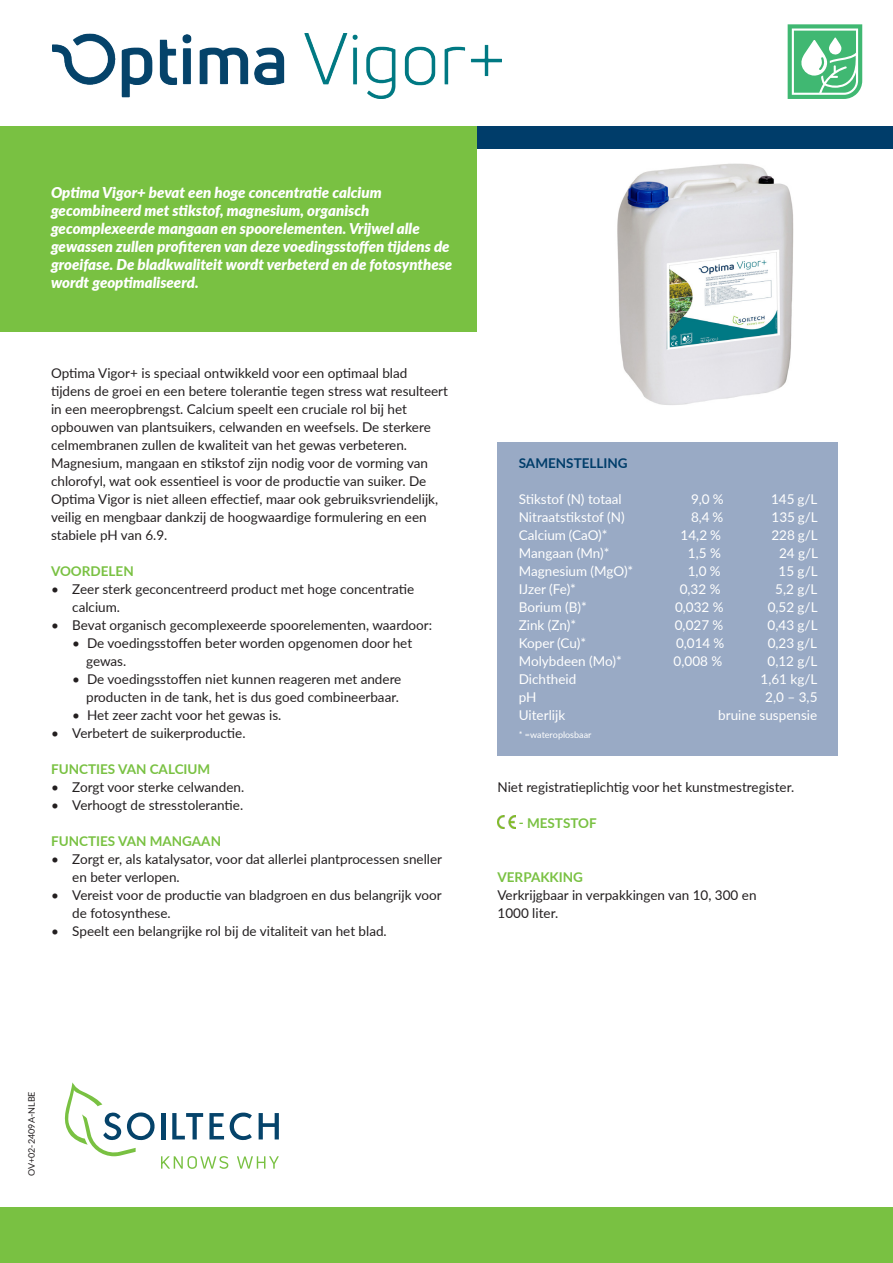
<style>
.page{position:relative;width:893px;height:1263px;background:#fff}
.page>*{position:absolute;margin:0;border:0;box-sizing:border-box;transform-origin:0 0}
.t1{font:italic 900 15px/18px "Lato";color:#fff}
.t2{font:13.5px/18px "Lato";color:#231f20}
.t3{font:13.5px "Lato";color:#fff}
.t4{font:700 13.5px "Lato";color:#79c142}
.t5{font:700 13.5px "Lato";color:#003d6a}
.t6{font:9px "Lato";color:#231f20}
.t7{font:9px "Lato";color:#fff}
</style>
<div class="page">
<div style="left:497px;top:443px;width:341px;height:313px;background:#99aac5"></div>
<div style="left:0;top:126px;width:893px;height:23px;background:#003d6a"></div>
<div style="left:0;top:1208px;width:893px;height:55px;background:#79c142"></div>
<img style="left:497px;top:815px;width:18px;height:13px">
<div style="left:0;top:149px;width:476px;height:183px;background:#79c142"></div>
<div style="left:0;top:126px;width:476px;height:23px;background:#79c142"></div>
<img style="left:617px;top:163px;width:177px;height:242px">
<svg style="left:64px;top:1082px;width:215px;height:87px"></svg>
<img style="left:52px;top:33px;width:450px;height:66px">
<svg style="left:787px;top:24px;width:76px;height:75px"></svg>
<p class="t1" style="left:51px;top:183px;width:403px">Optima Vigor+ bevat een hoge concentratie calcium gecombineerd met stikstof, magnesium, organisch gecomplexeerde mangaan en spoorelementen. Vrijwel alle gewassen zullen profiteren van deze voedingsstoffen tijdens de groeifase. De bladkwaliteit wordt verbeterd en de fotosynthese wordt geoptimaliseerd.</p>
<p class="t2" style="left:51px;top:364px;width:358px">Optima Vigor+ is speciaal ontwikkeld voor een optimaal blad</p>
<p class="t2" style="left:51px;top:382px;width:398px">tijdens de groei en een betere tolerantie tegen stress wat resulteert in een meeropbrengst. Calcium speelt een cruciale rol bij het opbouwen van plantsuikers, celwanden en weefsels. De sterkere celmembranen zullen de kwaliteit van het gewas verbeteren.<br>Magnesium, mangaan en stikstof zijn nodig voor de vorming van chlorofyl, wat ook essentieel is voor de productie van suiker. De Optima Vigor is niet alleen effectief, maar ook gebruiksvriendelijk, veilig en mengbaar dankzij de hoogwaardige formulering en een stabiele pH van 6.9.</p>
<p class="t4" style="left:51px;top:561px;width:84px">VOORDELEN</p>
<p class="t2" style="left:72px;top:580px;width:343px;text-indent:-21px">• Zeer sterk geconcentreerd product met hoge concentratie calcium.</p>
<p class="t2" style="left:51px;top:616px;width:383px">• Bevat organisch gecomplexeerde spoorelementen, waardoor:</p>
<p class="t2" style="left:86px;top:634px;width:328px;text-indent:-14px">• De voedingsstoffen beter worden opgenomen door het gewas.</p>
<p class="t2" style="left:72px;top:670px;width:331px;text-align:right">• De voedingsstoffen niet kunnen reageren met andere producten in de tank, het is dus goed combineerbaar.</p>
<p class="t2" style="left:72px;top:706px;width:211px">• Het zeer zacht voor het gewas is.</p>
<p class="t2" style="left:51px;top:724px;width:196px">• Verbetert de suikerproductie.</p>
<p class="t4" style="left:51px;top:759px;width:161px">FUNCTIES VAN CALCIUM</p>
<p class="t2" style="left:51px;top:778px;width:195px">• Zorgt voor sterke celwanden.</p>
<p class="t2" style="left:51px;top:796px;width:194px">• Verhoogt de stresstolerantie.</p>
<p class="t4" style="left:51px;top:831px;width:172px">FUNCTIES VAN MANGAAN</p>
<p class="t2" style="left:72px;top:850px;width:371px;text-indent:-21px">• Zorgt er, als katalysator, voor dat allerlei plantprocessen sneller en beter verlopen.</p>
<p class="t2" style="left:72px;top:886px;width:371px;text-indent:-21px">• Vereist voor de productie van bladgroen en dus belangrijk voor de fotosynthese.</p>
<p class="t2" style="left:51px;top:922px;width:337px">• Speelt een belangrijke rol bij de vitaliteit van het blad.</p>
<p class="t5" style="left:519px;top:453px;width:110px">SAMENSTELLING</p>
<p class="t3" style="left:519px;top:489px;width:105px">Stikstof (N) totaal</p>
<p class="t3" style="left:691px;top:489px;width:34px">9,0 %</p>
<p class="t3" style="left:771px;top:489px;width:48px">145 g/L</p>
<p class="t3" style="left:519px;top:507px;width:107px">Nitraatstikstof (N)</p>
<p class="t3" style="left:691px;top:507px;width:34px">8,4 %</p>
<p class="t3" style="left:771px;top:507px;width:48px">135 g/L</p>
<p class="t3" style="left:519px;top:525px;width:90px">Calcium (CaO)*</p>
<p class="t3" style="left:681px;top:525px;width:42px">14,2 %</p>
<p class="t3" style="left:771px;top:525px;width:48px">228 g/L</p>
<p class="t3" style="left:519px;top:543px;width:92px">Mangaan (Mn)*</p>
<p class="t3" style="left:688px;top:543px;width:34px">1,5 %</p>
<p class="t3" style="left:779px;top:543px;width:41px">24 g/L</p>
<p class="t3" style="left:519px;top:561px;width:116px">Magnesium (MgO)*</p>
<p class="t3" style="left:688px;top:561px;width:34px">1,0 %</p>
<p class="t3" style="left:779px;top:561px;width:41px">15 g/L</p>
<p class="t3" style="left:519px;top:579px;width:59px">IJzer (Fe)*</p>
<p class="t3" style="left:680px;top:579px;width:42px">0,32 %</p>
<p class="t3" style="left:775px;top:579px;width:44px">5,2 g/L</p>
<p class="t3" style="left:519px;top:597px;width:70px">Borium (B)*</p>
<p class="t3" style="left:675px;top:597px;width:50px">0,032 %</p>
<p class="t3" style="left:768px;top:597px;width:51px">0,52 g/L</p>
<p class="t3" style="left:519px;top:615px;width:59px">Zink (Zn)*</p>
<p class="t3" style="left:675px;top:615px;width:50px">0,027 %</p>
<p class="t3" style="left:768px;top:615px;width:52px">0,43 g/L</p>
<p class="t3" style="left:519px;top:633px;width:69px">Koper (Cu)*</p>
<p class="t3" style="left:676px;top:633px;width:50px">0,014 %</p>
<p class="t3" style="left:768px;top:633px;width:51px">0,23 g/L</p>
<p class="t3" style="left:519px;top:651px;width:105px">Molybdeen (Mo)*</p>
<p class="t3" style="left:674px;top:651px;width:50px">0,008 %</p>
<p class="t3" style="left:767px;top:651px;width:51px">0,12 g/L</p>
<p class="t3" style="left:519px;top:669px;width:59px">Dichtheid</p>
<p class="t3" style="left:761px;top:669px;width:58px">1,61 kg/L</p>
<p class="t3" style="left:519px;top:687px;width:19px">pH</p>
<p class="t3" style="left:765px;top:687px;width:54px">2,0 – 3,5</p>
<p class="t3" style="left:519px;top:705px;width:48px">Uiterlijk</p>
<p class="t3" style="left:718px;top:705px;width:100px">bruine suspensie</p>
<p class="t7" style="left:519px;top:728px;width:74px">* =wateroplosbaar</p>
<p class="t2" style="left:497px;top:778px;width:298px">Niet registratieplichtig voor het kunstmestregister.</p>
<p class="t4" style="left:519px;top:813px;width:80px">- MESTSTOF</p>
<p class="t4" style="left:497px;top:867px;width:87px">VERPAKKING</p>
<p class="t2" style="left:497px;top:886px;width:261px">Verkrijgbaar in verpakkingen van 10, 300 en</p>
<p class="t2" style="left:497px;top:904px;width:62px">1000 liter.</p>
<p class="t6" style="left:25px;top:1176px;width:86px;rotate:-90deg">OV+02-2409A-NLBE</p>
</div>
